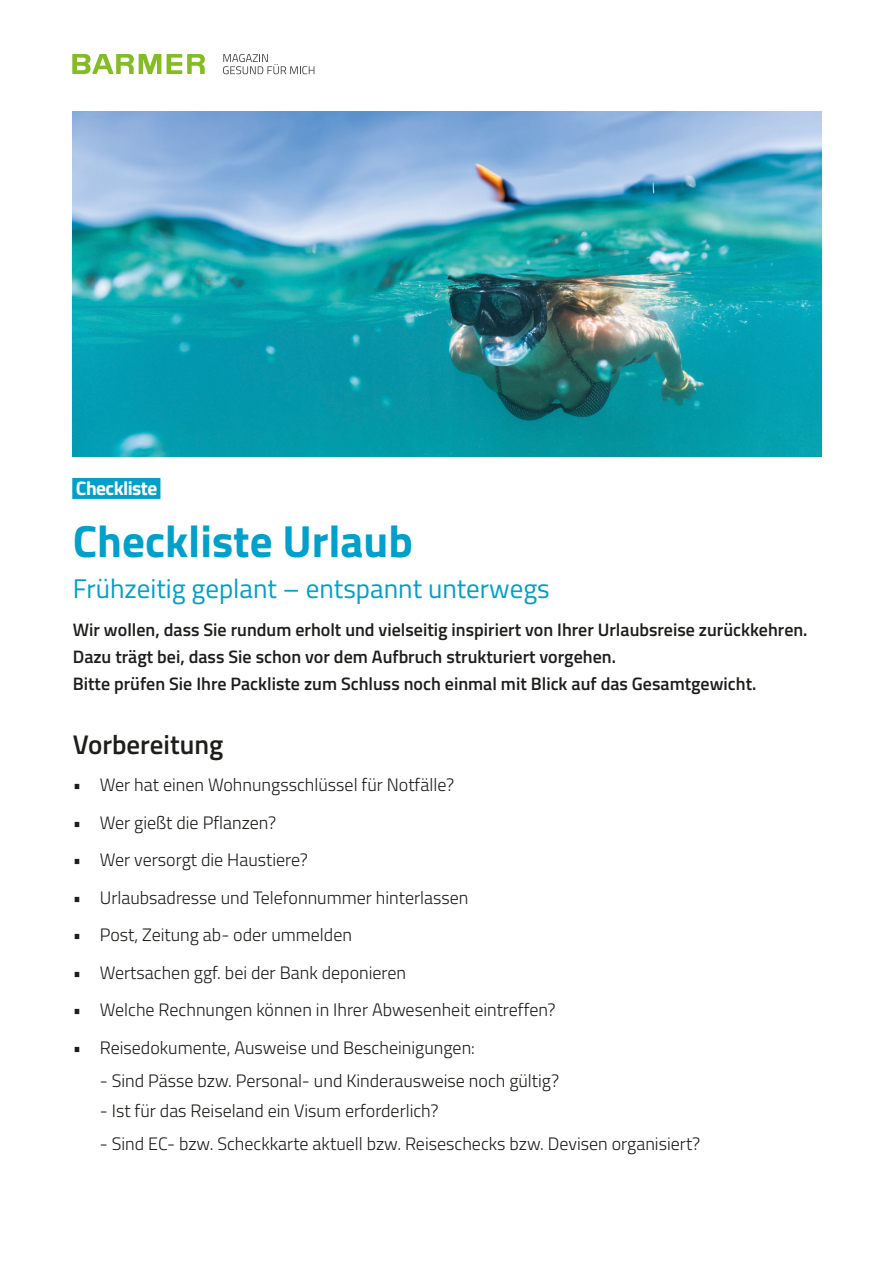
<style>
.page{position:relative;width:893px;height:1263px;background:#fff}
.page>*{position:absolute;margin:0;border:0;box-sizing:border-box;transform-origin:0 0}
.t1{font:700 45px "Titillium Web";color:#00a0ca}
.t2{font:27px "Titillium Web";color:#00a0ca}
.t3{font:600 27px "Titillium Web";color:#1d1d1b}
.t4{font:700 19.5px "Titillium Web";letter-spacing:-.03em;color:#fff}
.t5{font:300 18px "Titillium Web";color:#1d1d1b}
.t6{font:600 18px/27px "Titillium Web";color:#1d1d1b}
</style>
<div class="page">
<div style="left:72px;top:478px;width:88px;height:21px;background:#00a0ca"></div>
<svg style="left:72px;top:54px;width:133px;height:20px"></svg>
<svg style="left:223px;top:54px;width:91px;height:20px"></svg>
<img style="left:73px;top:112px;width:748px;height:344px">
<p class="t4" style="left:76px;top:473px;width:83px">Checkliste</p>
<h1 class="t1" style="left:73px;top:507px;width:342px">Checkliste Urlaub</h1>
<h2 class="t2" style="left:73px;top:568px;width:478px">Frühzeitig geplant – entspannt unterwegs</h2>
<p class="t6" style="left:73px;top:615px;width:736px">Wir wollen, dass Sie rundum erholt und vielseitig inspiriert von Ihrer Urlaubsreise zurückkehren.<br>Dazu trägt bei, dass Sie schon vor dem Aufbruch strukturiert vorgehen.<br>Bitte prüfen Sie Ihre Packliste zum Schluss noch einmal mit Blick auf das Gesamtgewicht.</p>
<h2 class="t3" style="left:73px;top:724px;width:152px">Vorbereitung</h2>
<p class="t5" style="left:73px;top:772px;width:383px">• Wer hat einen Wohnungsschlüssel für Notfälle?</p>
<p class="t5" style="left:73px;top:809px;width:205px">• Wer gießt die Pflanzen?</p>
<p class="t5" style="left:73px;top:847px;width:237px">• Wer versorgt die Haustiere?</p>
<p class="t5" style="left:73px;top:884px;width:397px">• Urlaubsadresse und Telefonnummer hinterlassen</p>
<p class="t5" style="left:73px;top:922px;width:281px">• Post, Zeitung ab- oder ummelden</p>
<p class="t5" style="left:73px;top:959px;width:335px">• Wertsachen ggf. bei der Bank deponieren</p>
<p class="t5" style="left:73px;top:997px;width:484px">• Welche Rechnungen können in Ihrer Abwesenheit eintreffen?</p>
<p class="t5" style="left:73px;top:1034px;width:404px">• Reisedokumente, Ausweise und Bescheinigungen:</p>
<p class="t5" style="left:100px;top:1067px;width:461px">- Sind Pässe bzw. Personal- und Kinderausweise noch gültig?</p>
<p class="t5" style="left:100px;top:1097px;width:340px">- Ist für das Reiseland ein Visum erforderlich?</p>
<p class="t5" style="left:100px;top:1130px;width:602px">- Sind EC- bzw. Scheckkarte aktuell bzw. Reiseschecks bzw. Devisen organisiert?</p>
</div>
